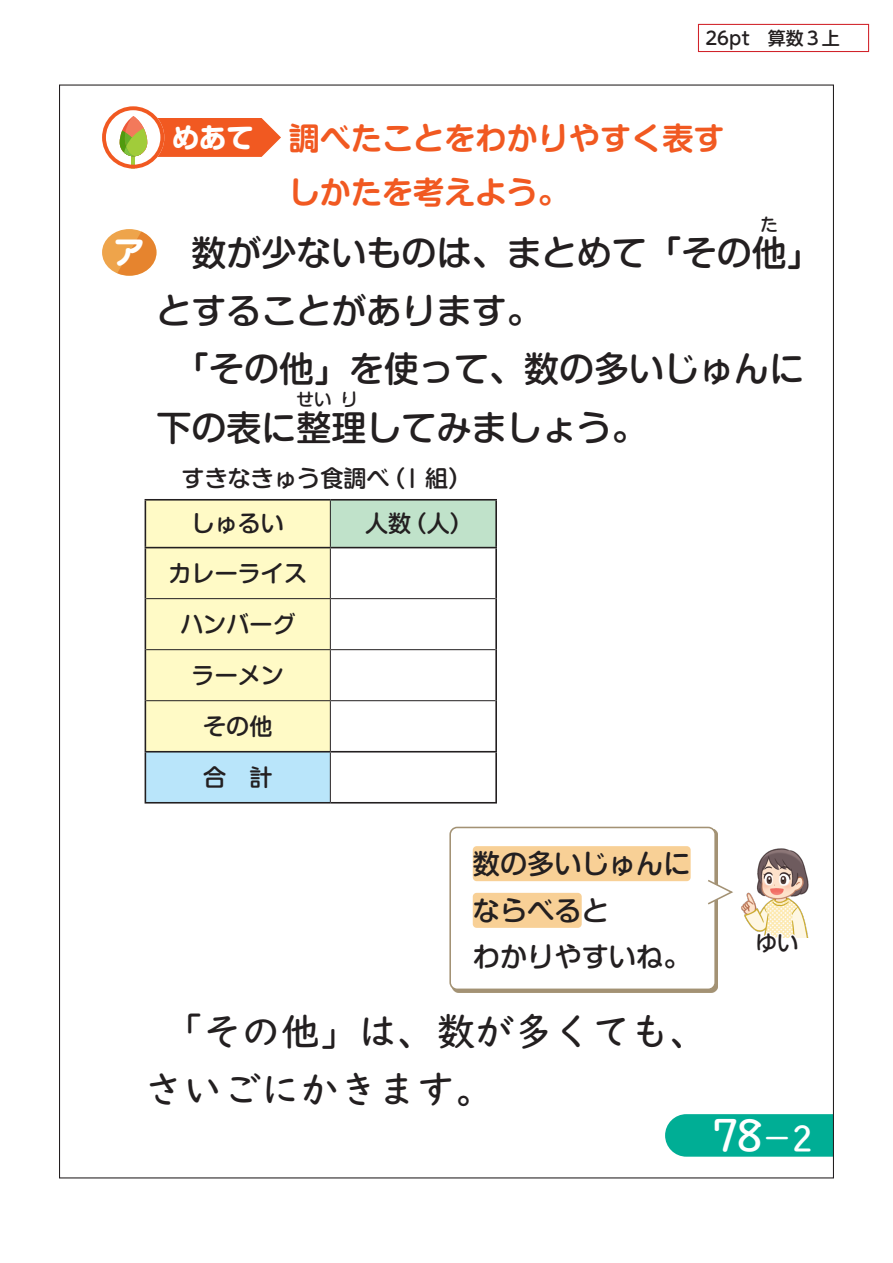
<style>
.page{position:relative;width:893px;height:1263px;background:#fff}
.page>*{position:absolute;margin:0;border:0;box-sizing:border-box;transform-origin:0 0}
.t1{font:39px "KR Go R";color:#fff}
.t2{font:500 38.85px/58.3px "UD Digi Kyokasho Pro N";color:#231f20}
.t3{font:500 34.95px "G Shin M Go Pro";color:#231f20}
.t4{font:700 31.05px/54.4px "G Shin M Go Pro De";color:#f15921}
.t5{font:700 31.05px "G Shin M Go Pro";color:#fff}
.t6{font:500 27.3px/46.7px "G Shin M Go Pro";color:#231f20}
.t7{font:700 27.3px "G Shin M Go Pro";color:#fff}
.t8{font:500 23.1px/45.9px "G Shin M Go Pro";color:#231f20}
.t9{font:500 21.45px "G Shin M Go Pro";color:#231f20}
.t10{font:500 18px "UD Shin M Go Pro";color:#231f20}
.t11{font:500 17.55px "G Shin M Go Pro";color:#231f20}
.s1{font-family:"KR Go R";font-weight:400}
.s2{font-size:31.2px}
</style>
<div class="page">
<svg style="left:102px;top:106px;width:179px;height:63px"></svg>
<div style="left:102px;top:229px;width:55px;height:47px;background:#eea44b;border-radius:50%"></div>
<svg style="left:117px;top:231px;width:40px;height:45px"></svg>
<div style="left:145px;top:500px;width:185px;height:48px;background:#fffac6"></div>
<div style="left:330px;top:500px;width:166px;height:48px;background:#c0e2ca"></div>
<svg style="left:146px;top:548px;width:349px;height:205px"></svg>
<div style="left:145px;top:752px;width:185px;height:51px;background:#b9e5fa"></div>
<hr style="left:145px;top:499px;width:185px;height:2px;background:#231f20">
<hr style="left:145px;top:501px;width:1px;height:46px;background:#231f20">
<hr style="left:330px;top:499px;width:167px;height:2px;background:#231f20">
<hr style="left:495px;top:501px;width:2px;height:46px;background:#231f20">
<hr style="left:145px;top:547px;width:185px;height:1px;background:#231f20">
<hr style="left:145px;top:548px;width:1px;height:51px;background:#231f20">
<hr style="left:495px;top:548px;width:2px;height:51px;background:#231f20">
<hr style="left:145px;top:599px;width:1px;height:51px;background:#231f20">
<hr style="left:495px;top:599px;width:2px;height:51px;background:#231f20">
<hr style="left:145px;top:650px;width:1px;height:51px;background:#231f20">
<hr style="left:495px;top:650px;width:2px;height:51px;background:#231f20">
<hr style="left:145px;top:701px;width:1px;height:50px;background:#231f20">
<hr style="left:495px;top:701px;width:2px;height:50px;background:#231f20">
<hr style="left:145px;top:751px;width:185px;height:1px;background:#231f20">
<hr style="left:495px;top:752px;width:2px;height:50px;background:#231f20">
<hr style="left:330px;top:802px;width:167px;height:1px;background:#231f20">
<hr style="left:330px;top:548px;width:1px;height:50px;background:#231f20">
<hr style="left:146px;top:598px;width:184px;height:1px;background:#231f20">
<hr style="left:330px;top:599px;width:1px;height:50px;background:#231f20">
<hr style="left:146px;top:649px;width:184px;height:1px;background:#231f20">
<hr style="left:330px;top:650px;width:1px;height:50px;background:#231f20">
<hr style="left:146px;top:700px;width:184px;height:1px;background:#231f20">
<hr style="left:330px;top:701px;width:1px;height:50px;background:#231f20">
<hr style="left:145px;top:752px;width:1px;height:50px;background:#231f20">
<hr style="left:145px;top:802px;width:185px;height:1px;background:#231f20">
<hr style="left:330px;top:501px;width:1px;height:46px;background:#231f20">
<hr style="left:330px;top:598px;width:165px;height:1px;background:#231f20">
<hr style="left:330px;top:649px;width:165px;height:1px;background:#231f20">
<hr style="left:330px;top:700px;width:165px;height:1px;background:#231f20">
<hr style="left:330px;top:752px;width:1px;height:50px;background:#231f20">
<hr style="left:330px;top:547px;width:167px;height:1px;background:#231f20">
<hr style="left:330px;top:751px;width:167px;height:1px;background:#231f20">
<div style="left:449px;top:827px;width:267px;height:163px;border:2px solid #a39274;border-radius:7px"></div>
<div style="left:473px;top:846px;width:218px;height:35px;background:#f8d096;border-radius:4px"></div>
<div style="left:473px;top:893px;width:109px;height:35px;background:#f8d096;border-radius:4px"></div>
<svg style="left:708px;top:878px;width:25px;height:28px"></svg>
<img style="left:741px;top:848px;width:68px;height:90px">
<svg style="left:754px;top:931px;width:46px;height:7px"></svg>
<svg style="left:665px;top:1114px;width:167px;height:43px;background:#09b199"></svg>
<div style="left:698px;top:24px;width:171px;height:28px;background:#fff;border:1px solid #d1232a"></div>
<p class="t10" style="left:705px;top:24px;width:136px">26pt　算数３上</p>
<p class="t5" style="left:114px;top:227px;width:33px">ア</p>
<p class="t7" style="left:172px;top:115px;width:83px">めあて</p>
<p class="t4" style="left:289px;top:107px;width:437px">調べたことをわかりやすく表すしかたを考えよう。</p>
<p class="t11" style="left:761px;top:210px;width:19px">た</p>
<p class="t3" style="left:192px;top:224px;width:632px">数が少ないものは、まとめて「その他」</p>
<p class="t3" style="left:157px;top:282px;width:387px">とすることがあります。</p>
<p class="t3" style="left:174px;top:341px;width:632px">「その他」を使って、数の多いじゅんに</p>
<p class="t3" style="left:157px;top:399px;width:492px">下の表に整理してみましょう。</p>
<p class="t11" style="left:297px;top:385px;width:37px">せい</p>
<p class="t11" style="left:340px;top:385px;width:19px">り</p>
<p class="t8" style="left:192px;top:452px;width:281px;text-indent:-10px">すきなきゅう食調べ（<span class="s1">1</span> 組）しゅるい</p>
<p class="t8" style="left:365px;top:498px;width:109px">人数（人）</p>
<p class="t8" style="left:168px;top:547px;width:140px">カレーライス</p>
<p class="t8" style="left:180px;top:598px;width:117px">ハンバーグ</p>
<p class="t8" style="left:192px;top:649px;width:94px">ラーメン</p>
<p class="t8" style="left:203px;top:700px;width:71px">その他</p>
<p class="t8" style="left:203px;top:751px;width:71px">合 計</p>
<p class="t6" style="left:473px;top:837px;width:219px">数の多いじゅんにならべると<br>わかりやすいね。</p>
<p class="t9" style="left:756px;top:926px;width:44px">ゆい</p>
<p class="t2" style="left:145px;top:1000px;width:566px;text-indent:19px">「その他」は、数が多くても、さいごにかきます。</p>
<p class="t1" style="left:713px;top:1115px;width:100px">78<span class="s2">-2</span></p>
</div>
